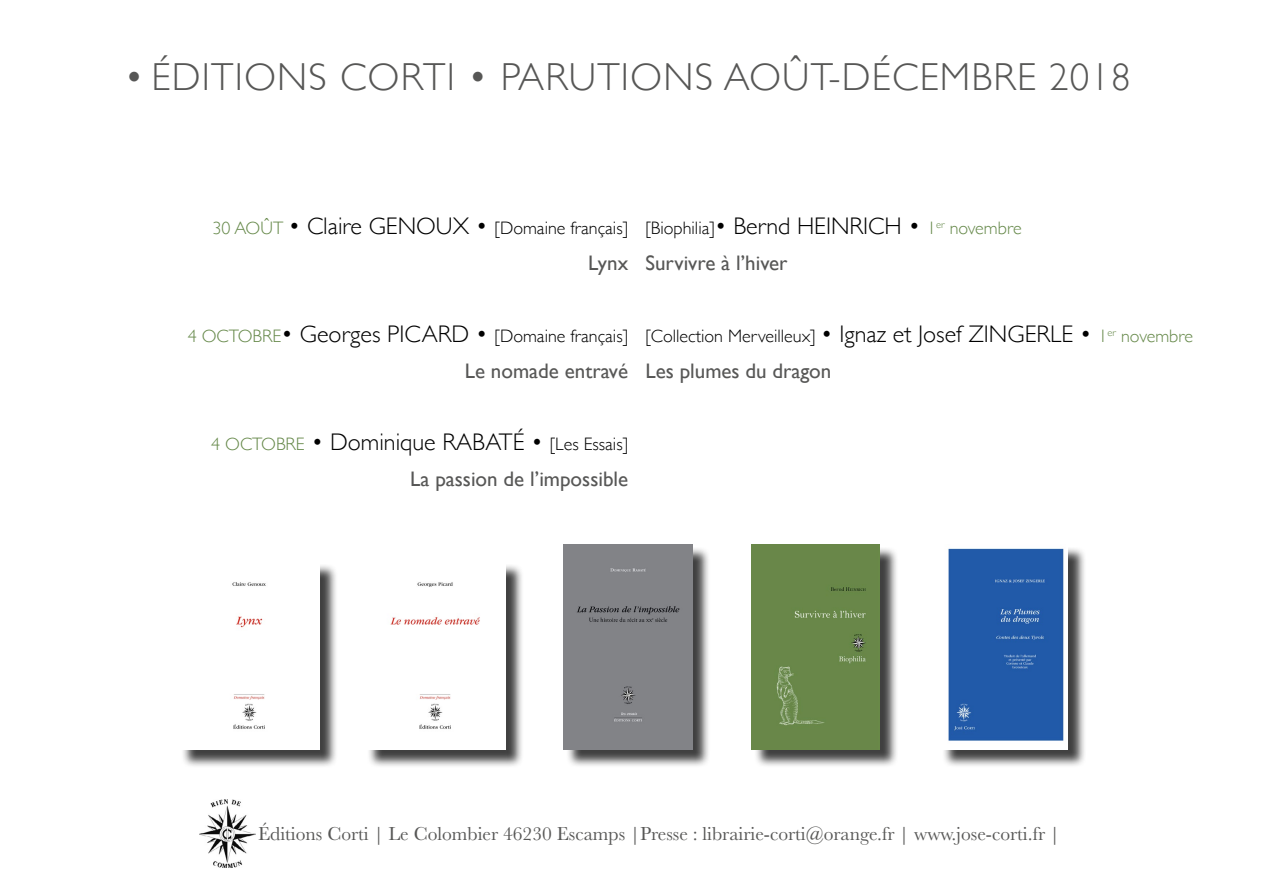
<style>
.page{position:relative;width:1263px;height:893px;background:#fff}
.page>*{position:absolute;margin:0;border:0;box-sizing:border-box;transform-origin:0 0}
.t1{font:300 39px "Gill Sans";letter-spacing:.03em;color:#575756}
.t2{font:300 24px "Gill Sans";color:#000}
.t3{font:21px "Gill Sans";color:#575756}
.t4{font:19.5px "Baskerville";color:#575756}
.t5{font:300 18px "Gill Sans";color:#000}
.s1{color:#658849}
.s2{font-size:24px}
.s3{font-size:18px}
.s4{font-size:18px;color:#658849}
</style>
<div class="page">
<img style="left:199px;top:799px;width:57px;height:69px">
<div style="left:366px;top:564px;width:158px;height:204px;background:#000;opacity:.75"></div>
<img style="left:366px;top:564px;width:139px;height:185px">
<div style="left:566px;top:547px;width:145px;height:221px;background:#000;opacity:.75"></div>
<div style="left:563px;top:544px;width:129px;height:205px;background:#828387"></div>
<div style="left:753px;top:547px;width:146px;height:221px;background:#000;opacity:.75"></div>
<div style="left:751px;top:544px;width:129px;height:205px;background:#698749"></div>
<div style="left:941px;top:547px;width:145px;height:221px;background:#000;opacity:.75"></div>
<img style="left:941px;top:547px;width:127px;height:202px">
<div style="left:181px;top:564px;width:157px;height:204px;background:#000;opacity:.75"></div>
<img style="left:181px;top:564px;width:138px;height:185px">
<h1 class="t1" style="left:125px;top:46px;width:1008px">• ÉDITIONS CORTI • PARUTIONS AOÛT-DÉCEMBRE 2018</h1>
<p class="t5" style="left:213px;top:214px;width:417px"><span class="s1">30 AOÛT</span> <span class="s2">• Claire GENOUX •</span> [Domaine français]</p>
<p class="t3" style="left:588px;top:251px;width:41px">Lynx</p>
<h2 class="t2" style="left:645px;top:207px;width:378px"><span class="s3">[Biophilia]</span>• Bernd HEINRICH • <span class="s4">1</span><sup>er</sup> <span class="s4">novembre</span></h2>
<p class="t3" style="left:645px;top:251px;width:144px">Survivre à l’hiver</p>
<p class="t5" style="left:188px;top:322px;width:442px"><span class="s1">4 OCTOBRE</span><span class="s2">• Georges PICARD •</span> [Domaine français]</p>
<p class="t3" style="left:465px;top:359px;width:165px">Le nomade entravé</p>
<h2 class="t2" style="left:211px;top:423px;width:418px"><span class="s4">4 OCTOBRE</span> • Dominique RABATÉ • <span class="s3">[Les Essais]</span></h2>
<p class="t3" style="left:410px;top:467px;width:219px">La passion de l’impossible</p>
<p class="t5" style="left:645px;top:322px;width:549px">[Collection Merveilleux] <span class="s2">• Ignaz et Josef ZINGERLE •</span> <span class="s1">1</span><sup>er</sup> <span class="s1">novembre</span></p>
<p class="t3" style="left:645px;top:359px;width:187px">Les plumes du dragon</p>
<p class="t4" style="left:258px;top:822px;width:803px">Éditions Corti | Le Colombier 46230 Escamps |Presse : librairie-corti@orange.fr | www.jose-corti.fr |</p>
</div>
